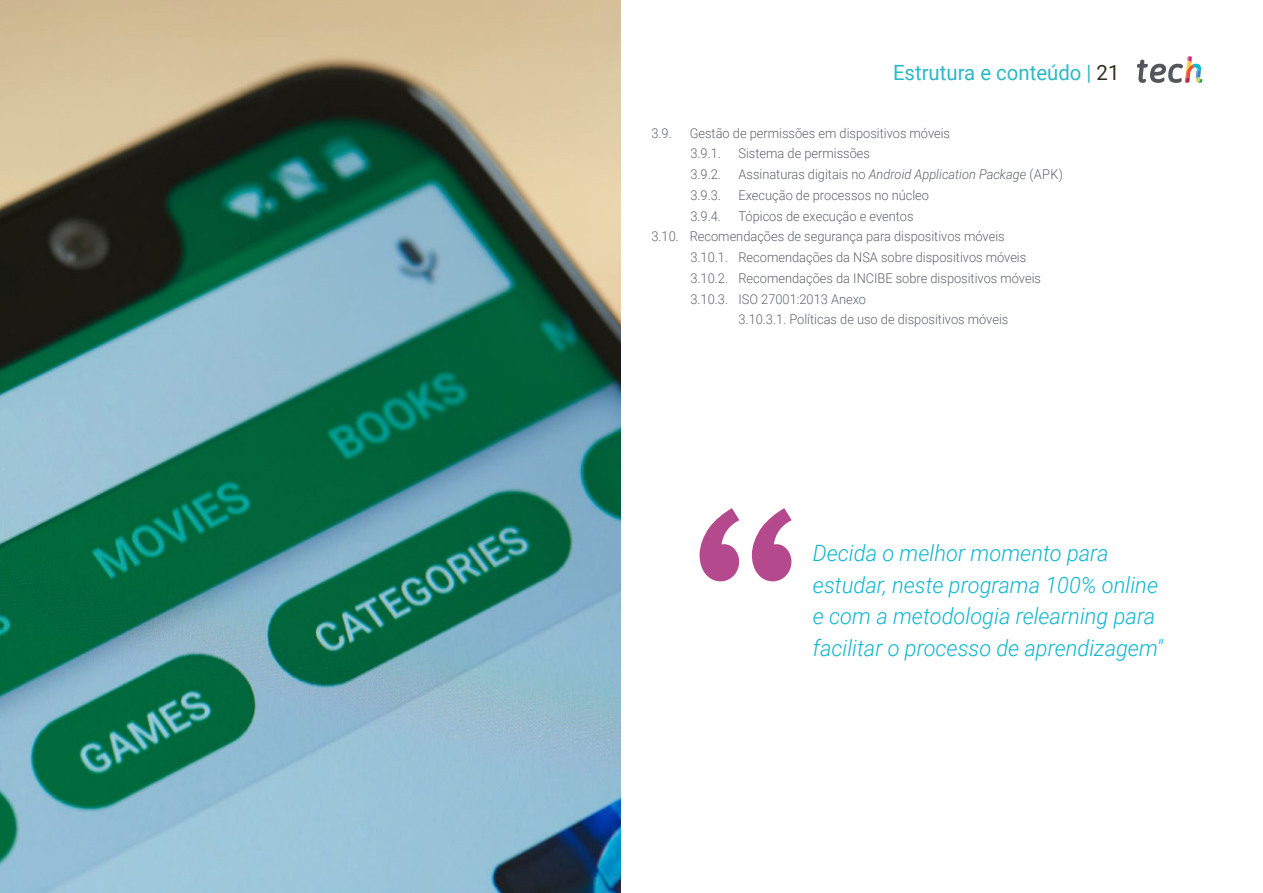
<style>
.page{position:relative;width:1263px;height:893px;background:#fff}
.page>*{position:absolute;margin:0;border:0;box-sizing:border-box;transform-origin:0 0}
.t1{font:italic 300 22.5px/31.5px "Roboto";color:#0fb6cf}
.t2{font:21px "Roboto";color:#2db8c5}
.t3{font:300 13.5px/20.7px "Roboto";color:#61646a;scale:.95 1}
.s1{color:#312e20}
.s2{font-style:italic}
</style>
<div class="page">
<img style="left:0;top:0;width:621px;height:893px">
<svg style="left:1137px;top:56px;width:65px;height:27px"></svg>
<svg style="left:699px;top:508px;width:93px;height:73px"></svg>
<h2 class="t2" style="left:893px;top:57px;width:228px">Estrutura e conteúdo | <span class="s1">21</span></h2>
<p class="t3" style="left:651px;top:122px;width:23px">3.9.</p>
<p class="t3" style="left:690px;top:122px;width:276px">Gestão de permissões em dispositivos móveis<br>3.9.1.</p>
<p class="t3" style="left:738px;top:143px;width:140px">Sistema de permissões</p>
<p class="t3" style="left:690px;top:164px;width:34px">3.9.2.</p>
<p class="t3" style="left:738px;top:164px;width:343px">Assinaturas digitais no <span class="s2">Android Application Package</span> (APK)</p>
<p class="t3" style="left:690px;top:184px;width:34px">3.9.3.</p>
<p class="t3" style="left:738px;top:184px;width:202px">Execução de processos no núcleo</p>
<p class="t3" style="left:690px;top:205px;width:34px">3.9.4.</p>
<p class="t3" style="left:738px;top:205px;width:186px">Tópicos de execução e eventos</p>
<p class="t3" style="left:651px;top:226px;width:373px">3.10. Recomendações de segurança para dispositivos móveis</p>
<p class="t3" style="left:690px;top:247px;width:355px">3.10.1. Recomendações da NSA sobre dispositivos móveis</p>
<p class="t3" style="left:690px;top:267px;width:370px">3.10.2. Recomendações da INCIBE sobre dispositivos móveis</p>
<p class="t3" style="left:690px;top:288px;width:186px">3.10.3. ISO 27001:2013 Anexo</p>
<p class="t3" style="left:738px;top:309px;width:286px">3.10.3.1. Políticas de uso de dispositivos móveis</p>
<h1 class="t1" style="left:813px;top:537px;width:351px">Decida o melhor momento para estudar, neste programa 100% online e com a metodologia relearning para facilitar o processo de aprendizagem"</h1>
</div>
